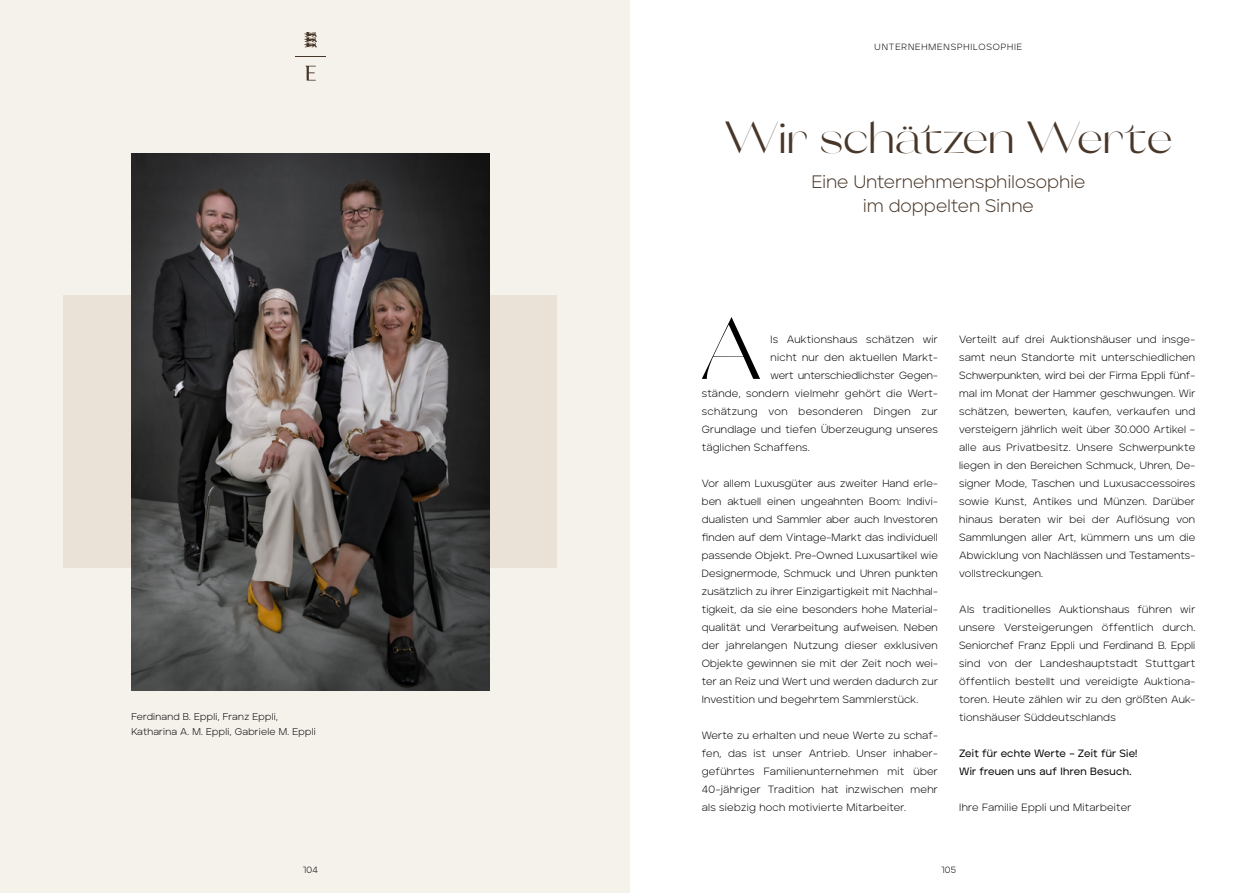
<style>
.page{position:relative;width:1259px;height:893px;background:#fff}
.page>*{position:absolute;margin:0;border:0;box-sizing:border-box;transform-origin:0 0}
.t1{font:87.6px "Orelo Semi Wide";color:#000}
.t2{font:45px "Orelo Semi Wide";color:#483728}
.t3{font:300 18px/24px "Aventa";letter-spacing:.02em;color:#483728;text-align:center}
.t4{font:300 10.5px/18px "Aventa";letter-spacing:.025em;color:#000;text-align:justify}
.t5{font:500 10.5px/18px "Aventa";letter-spacing:.02em;color:#000}
.t6{font:300 10.5px "Aventa";color:#000}
.t7{font:300 9.75px/15px "Aventa";letter-spacing:.03em;color:#000}
.t8{font:300 9px "Aventa";letter-spacing:.1em;color:#000}
</style>
<div class="page">
<div style="left:0;top:0;width:629px;height:893px;background:#f5f1eb"></div>
<div style="left:64px;top:295px;width:493px;height:272px;background:#eae2d7"></div>
<img style="left:131px;top:153px;width:358px;height:538px">
<hr style="left:295px;top:57px;width:31px;height:1px;background:#483728">
<svg style="left:305px;top:66px;width:11px;height:15px"></svg>
<svg style="left:304px;top:32px;width:13px;height:15px"></svg>
<p class="t8" style="left:874px;top:41px;width:149px">UNTERNEHMENSPHILOSOPHIE</p>
<p class="t7" style="left:131px;top:708px;width:186px">Ferdinand B. Eppli, Franz Eppli,<br>Katharina A. M. Eppli, Gabriele M. Eppli</p>
<h2 class="t2" style="left:725px;top:112px;width:449px">Wir schätzen Werte</h2>
<h3 class="t3" style="left:811px;top:170px;width:275px">Eine Unternehmensphilosophie im doppelten Sinne</h3>
<h1 class="t1" style="left:700px;top:300px;width:63px">A</h1>
<p class="t4" style="left:770px;top:330px;width:169px">ls Auktionshaus schätzen wir</p>
<p class="t4" style="left:770px;top:348px;width:169px">nicht nur den aktuellen Markt-</p>
<p class="t6" style="left:770px;top:368px;width:169px">wert unterschiedlichster Gegen-</p>
<p class="t4" style="left:702px;top:384px;width:237px">stände, sondern vielmehr gehört die Wert-</p>
<p class="t4" style="left:702px;top:402px;width:237px">schätzung von besonderen Dingen zur</p>
<p class="t4" style="left:702px;top:420px;width:237px">Grundlage und tiefen Überzeugung unseres</p>
<p class="t4" style="left:702px;top:438px;width:109px">täglichen Schaffens.</p>
<p class="t4" style="left:702px;top:474px;width:238px">Vor allem Luxusgüter aus zweiter Hand erle&shy;ben aktuell einen ungeahnten Boom: Indivi&shy;dualisten und Sammler aber auch Investoren finden auf dem Vintage-Markt das individuell passende Objekt. Pre-Owned Luxusartikel wie Designermode, Schmuck und Uhren punkten zusätzlich zu ihrer Einzigartigkeit mit Nachhal&shy;tigkeit, da sie eine besonders hohe Material&shy;qualität und Verarbeitung aufweisen. Neben der jahrelangen Nutzung dieser exklusiven Objekte gewinnen sie mit der Zeit noch wei&shy;ter an Reiz und Wert und werden dadurch zur Investition und begehrtem Sammlerstück.</p>
<p class="t4" style="left:702px;top:726px;width:237px">Werte zu erhalten und neue Werte zu schaf&shy;fen, das ist unser Antrieb. Unser inhaber&shy;geführtes Familienunternehmen mit über 40-jähriger Tradition hat inzwischen mehr als siebzig hoch motivierte Mitarbeiter.</p>
<p class="t4" style="left:959px;top:330px;width:238px">Verteilt auf drei Auktionshäuser und insge&shy;samt neun Standorte mit unterschiedlichen Schwerpunkten, wird bei der Firma Eppli fünf&shy;mal im Monat der Hammer geschwungen. Wir schätzen, bewerten, kaufen, verkaufen und versteigern jährlich weit über 30.000 Artikel – alle aus Privatbesitz. Unsere Schwerpunkte liegen in den Bereichen Schmuck, Uhren, De&shy;signer Mode, Taschen und Luxusaccessoires sowie Kunst, Antikes und Münzen. Darüber hinaus beraten wir bei der Auflösung von Sammlungen aller Art, kümmern uns um die Abwicklung von Nachlässen und Testaments&shy;vollstreckungen.</p>
<p class="t4" style="left:959px;top:600px;width:237px">Als traditionelles Auktionshaus führen wir unsere Versteigerungen öffentlich durch.<br>Seniorchef Franz Eppli und Ferdinand B. Eppli sind von der Landeshauptstadt Stuttgart öffentlich bestellt und vereidigte Auktiona&shy;toren. Heute zählen wir zu den größten Auk&shy;tionshäuser Süddeutschlands</p>
<p class="t5" style="left:959px;top:744px;width:180px">Zeit für echte Werte – Zeit für Sie!<br>Wir freuen uns auf Ihren Besuch.</p>
<p class="t4" style="left:959px;top:798px;width:174px">Ihre Familie Eppli und Mitarbeiter</p>
<p class="t8" style="left:303px;top:864px;width:17px">104</p>
<p class="t8" style="left:941px;top:864px;width:16px">105</p>
</div>
